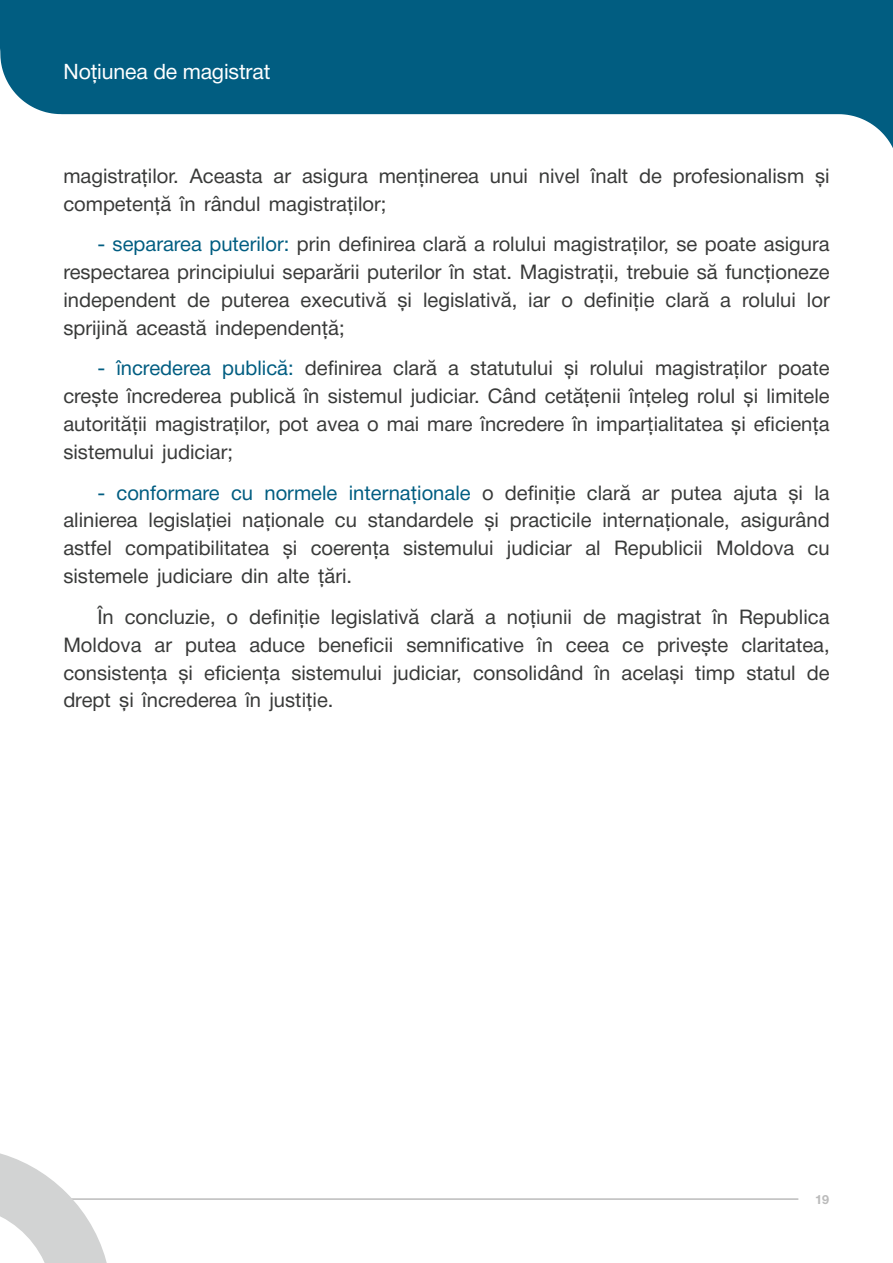
<style>
.page{position:relative;width:893px;height:1263px;background:#fff}
.page>*{position:absolute;margin:0;border:0;box-sizing:border-box;transform-origin:0 0}
.t1{font:21.3px "Helvetica Neue";letter-spacing:-.01em;color:#fff}
.t2{font:20.25px/27.9px "Helvetica Neue";color:#393a39;text-align:justify}
.t3{font:700 12.75px "Helvetica Neue";color:#bbb}
.s1{color:#015d81}
</style>
<div class="page">
<svg style="left:0;top:0;width:893px;height:148px;fill:#015d81"></svg>
<hr style="left:63px;top:1198px;width:735px;height:2px;background:#bbb">
<svg style="left:0;top:1153px;width:109px;height:110px"></svg>
<p class="t1" style="left:64px;top:56px;width:208px">Noțiunea de magistrat</p>
<p class="t2" style="left:63px;top:163px;width:768px">magistraților. Aceasta ar asigura menținerea unui nivel înalt de profesionalism și competență în rândul magistraților;</p>
<p class="t2" style="left:63px;top:231px;width:768px;text-indent:34px"><span class="s1">- separarea puterilor:</span> prin definirea clară a rolului magistraților, se poate asigura respectarea principiului separării puterilor în stat. Magistrații, trebuie să funcționeze independent de puterea executivă și legislativă, iar o definiție clară a rolului lor sprijină această independență;</p>
<p class="t2" style="left:63px;top:355px;width:768px;text-indent:34px"><span class="s1">- încrederea publică:</span> definirea clară a statutului și rolului magistraților poate crește încrederea publică în sistemul judiciar. Când cetățenii înțeleg rolul și limitele autorității magistraților, pot avea o mai mare încredere în imparțialitatea și eficiența sistemului judiciar;</p>
<p class="t2" style="left:63px;top:480px;width:768px;text-indent:34px"><span class="s1">- conformare cu normele internaționale</span> o definiție clară ar putea ajuta și la alinierea legislației naționale cu standardele și practicile internaționale, asigurând astfel compatibilitatea și coerența sistemului judiciar al Republicii Moldova cu sistemele judiciare din alte țări.</p>
<p class="t2" style="left:63px;top:604px;width:768px;text-indent:34px">În concluzie, o definiție legislativă clară a noțiunii de magistrat în Republica Moldova ar putea aduce beneficii semnificative în ceea ce privește claritatea, consistența și eficiența sistemului judiciar, consolidând în același timp statul de drept și încrederea în justiție.</p>
<p class="t3" style="left:815px;top:1189px;width:16px">19</p>
</div>
